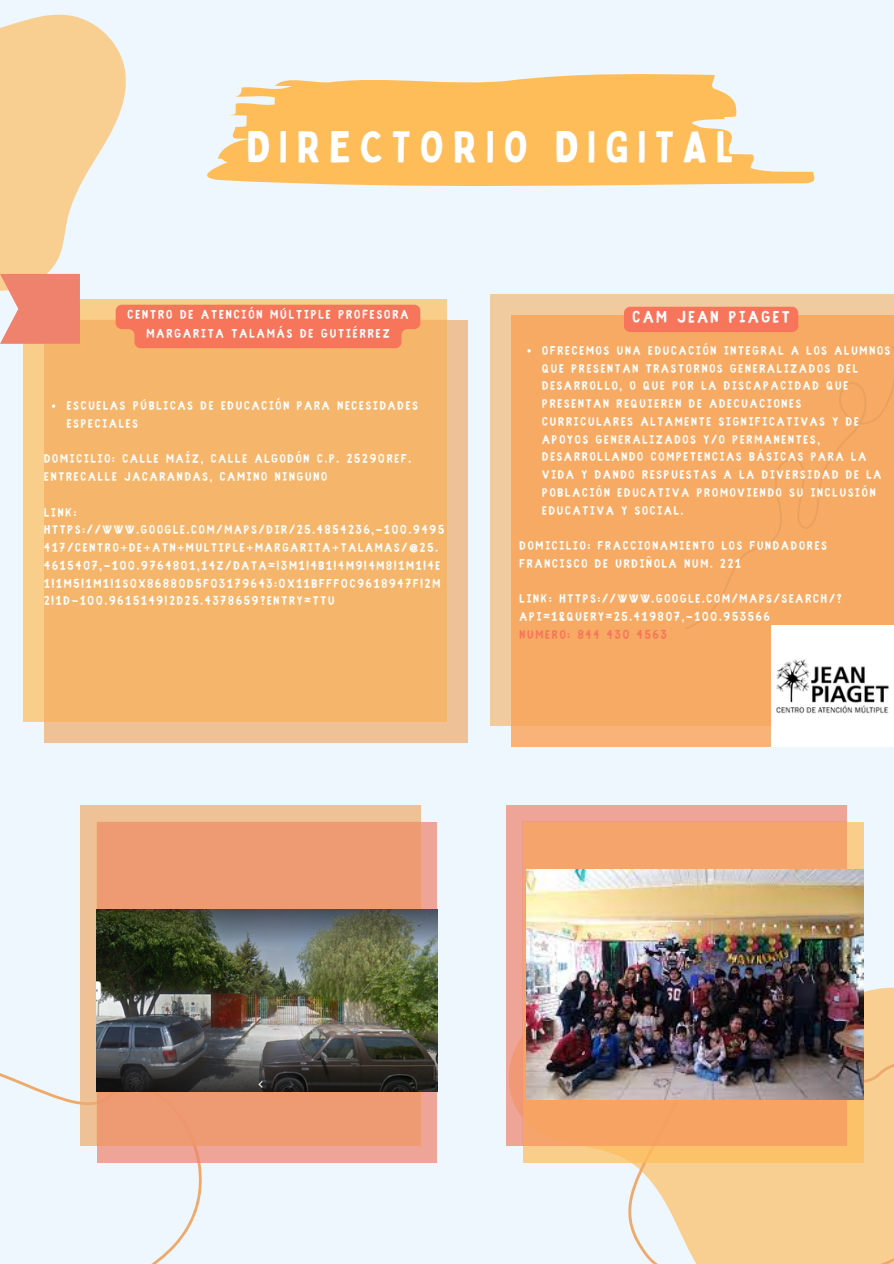
<style>
.page{position:relative;width:894px;height:1264px;background:#fff}
.page>*{position:absolute;margin:0;border:0;box-sizing:border-box;transform-origin:0 0}
.t1{font:43.5px "Bobby Jones";letter-spacing:.205em;color:#fff}
.t2{font:700 18.15px "Fibre Vintage Full";letter-spacing:.145em;color:#fff}
.t3{font:700 13.65px/19.2px "Fibre Vintage Full";letter-spacing:.145em;color:#fff;text-align:center}
.t4{font:700 13.35px/17.7px "Fibre Vintage Full";letter-spacing:.145em;color:#fff}
.t5{font:700 13.35px "Fibre Vintage Full";letter-spacing:.145em;color:#f6755b}
</style>
<div class="page">
<div style="left:0;top:0;width:893px;height:1263px;background:#eef7fd"></div>
<svg style="left:506px;top:984px;width:387px;height:179px;fill:#f8cf91"></svg>
<svg style="left:420px;top:74px;width:395px;height:293px"></svg>
<svg style="left:614px;top:1034px;width:279px;height:229px;fill:#f8cf91"></svg>
<svg style="left:0;top:1073px;width:202px;height:190px"></svg>
<div style="left:490px;top:294px;width:403px;height:432px;background:#f0cb9f"></div>
<div style="left:511px;top:315px;width:382px;height:432px;background:#f9b278"></div>
<div style="left:511px;top:315px;width:382px;height:411px;background:#f7aa63"></div>
<div style="left:24px;top:299px;width:423px;height:423px;background:#f9ce8a"></div>
<div style="left:45px;top:320px;width:422px;height:422px;background:#eec197"></div>
<div style="left:45px;top:320px;width:402px;height:402px;background:#f5b66c"></div>
<div style="left:80px;top:805px;width:340px;height:340px;background:#eec197"></div>
<div style="left:97px;top:822px;width:340px;height:340px;background:linear-gradient(to right,#eea596,#eea597)"></div>
<div style="left:97px;top:822px;width:323px;height:323px;background:#ee9b74"></div>
<svg style="left:506px;top:805px;width:340px;height:340px;background:#eea394"></svg>
<svg style="left:522px;top:822px;width:340px;height:340px;background:#fac372"></svg>
<div style="left:522px;top:822px;width:324px;height:323px;background:#f5a56b"></div>
<img style="left:96px;top:909px;width:341px;height:182px">
<img style="left:771px;top:625px;width:122px;height:122px">
<img style="left:526px;top:870px;width:337px;height:229px">
<svg style="left:0;top:14px;width:420px;height:334px"></svg>
<svg style="left:52px;top:404px;width:3px;height:4px"></svg>
<div style="left:623px;top:307px;width:175px;height:25px;background:#f6755b;border-radius:6px"></div>
<p class="t1" style="left:246px;top:120px;width:488px">DIRECTORIO DIGITAL</p>
<p class="t3" style="left:127px;top:306px;width:282px">CENTRO DE ATENCIÓN MÚLTIPLE PROFESORA<br>MARGARITA TALAMÁS DE GUTIÉRREZ</p>
<p class="t4" style="left:67px;top:398px;width:352px">ESCUELAS PÚBLICAS DE EDUCACIÓN PARA NECESIDADES<br>ESPECIALES</p>
<p class="t4" style="left:44px;top:451px;width:368px">DOMICILIO: CALLE MAÍZ, CALLE ALGODÓN C.P. 25290REF.<br>ENTRECALLE JACARANDAS, CAMINO NINGUNO</p>
<p class="t4" style="left:44px;top:504px;width:401px">LINK:<br>HTTPS://WWW.GOOGLE.COM/MAPS/DIR/25.4854236,-100.9495<br>417/CENTRO+DE+ATN+MULTIPLE+MARGARITA+TALAMAS/@25.<br>4615407,-100.9764801,14Z/DATA=!3M1!4B1!4M9!4M8!1M1!4E 1!1M5!1M1!1S0X86880D5F03179643:0X11BFFF0C9618947F!2M 2!1D-100.9615149!2D25.4378659?ENTRY=TTU</p>
<p class="t2" style="left:632px;top:309px;width:159px">CAM JEAN PIAGET</p>
<p class="t4" style="left:542px;top:342px;width:349px">OFRECEMOS UNA EDUCACIÓN INTEGRAL A LOS ALUMNOS QUE PRESENTAN TRASTORNOS GENERALIZADOS DEL DESARROLLO, O QUE POR LA DISCAPACIDAD QUE PRESENTAN REQUIEREN DE ADECUACIONES CURRICULARES ALTAMENTE SIGNIFICATIVAS Y DE APOYOS GENERALIZADOS Y/O PERMANENTES, DESARROLLANDO COMPETENCIAS BÁSICAS PARA LA VIDA Y DANDO RESPUESTAS A LA DIVERSIDAD DE LA POBLACIÓN EDUCATIVA PROMOVIENDO SU INCLUSIÓN EDUCATIVA Y SOCIAL.</p>
<p class="t4" style="left:519px;top:538px;width:308px">DOMICILIO: FRACCIONAMIENTO LOS FUNDADORES<br>FRANCISCO DE URDIÑOLA NUM. 221</p>
<p class="t4" style="left:519px;top:591px;width:323px">LINK: HTTPS://WWW.GOOGLE.COM/MAPS/SEARCH/?<br>API=1&amp;QUERY=25.419807,-100.953566</p>
<p class="t5" style="left:519px;top:628px;width:148px">NUMERO: 844 430 4563</p>
</div>
